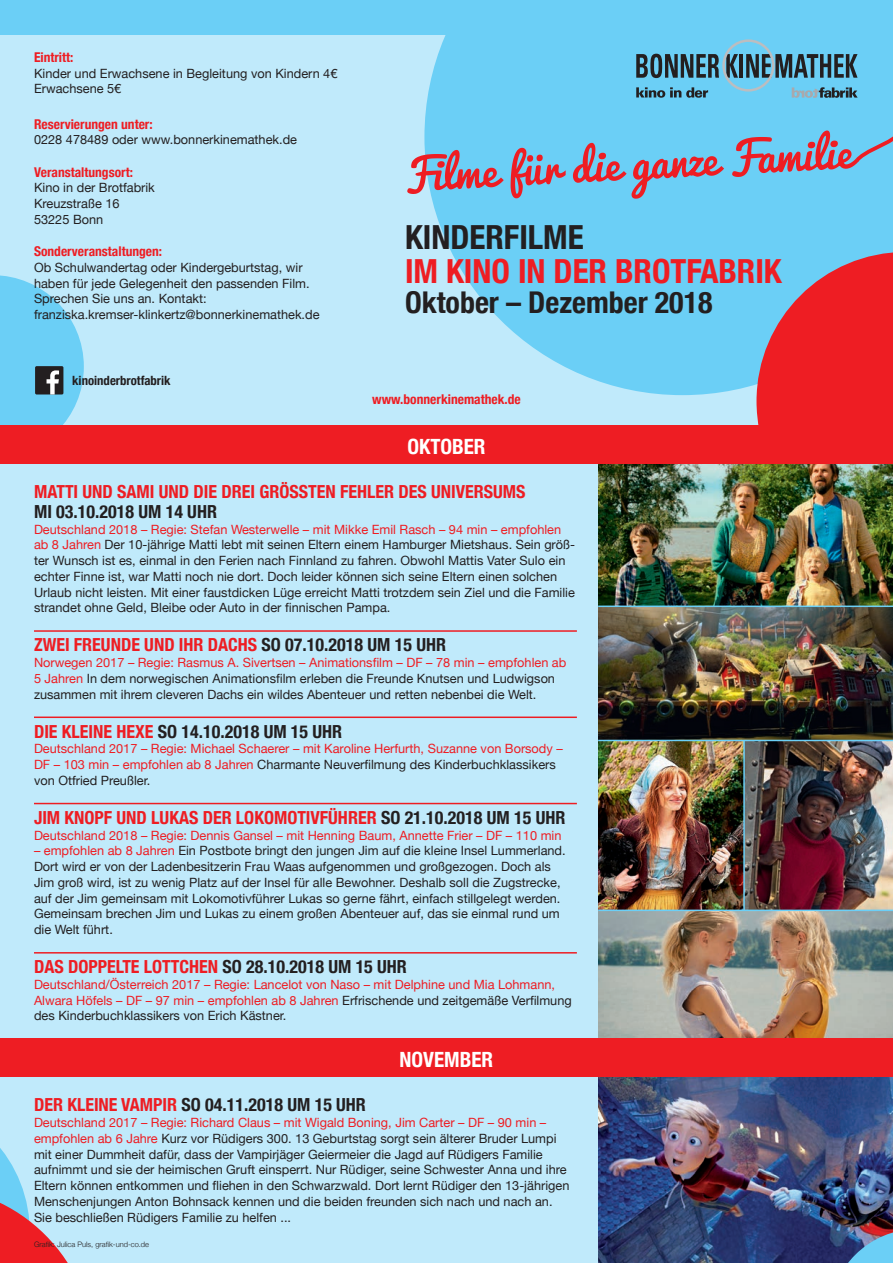
<style>
.page{position:relative;width:893px;height:1263px;background:#c0eafb}
.page>*{position:absolute;margin:0;border:0;box-sizing:border-box;transform-origin:0 0}
.t1{font:700 condensed 33.15px "Helvetica Neue";color:#ee1d23}
.t2{font:700 condensed 33.15px "Helvetica Neue";color:#231f20}
.t3{font:700 condensed 30px "Helvetica Neue";color:#231f20}
.t4{font:700 condensed 21px "Helvetica Neue";color:#fff}
.t5{font:700 condensed 18px "Helvetica Neue";color:#ee1d23}
.t6{font:700 condensed 18px "Helvetica Neue";color:#231f20}
.t7{font:700 condensed 13.5px "Helvetica Neue";color:#ee1d23}
.t8{font:12.75px/15.8px "Helvetica Neue";color:#231f20}
.t9{font:12.75px/15.8px "Helvetica Neue";color:#ee1d23}
.t10{font:700 condensed 12.75px "Helvetica Neue";color:#231f20}
.t11{font:300 7.5px "Helvetica Neue";color:#231f20}
.s1{color:#ee1d23}
.s2{color:#231f20}
</style>
<div class="page">
<svg style="left:424px;top:34px;width:469px;height:361px"></svg>
<svg style="left:756px;top:252px;width:137px;height:173px;background:#d3414e"></svg>
<img style="left:598px;top:463px;width:295px;height:575px">
<img style="left:598px;top:1076px;width:295px;height:187px">
<svg style="left:636px;top:54px;width:83px;height:24px;background:#416879"></svg>
<svg style="left:726px;top:54px;width:12px;height:24px"></svg>
<hr style="left:740px;top:54px;width:3px;height:24px;background:#231f20">
<svg style="left:746px;top:54px;width:111px;height:24px;background:#436d7e"></svg>
<div style="left:722px;top:39px;width:52px;height:53px;border:3px solid #bcbdc0;border-radius:50%"></div>
<svg style="left:0;top:275px;width:84px;height:150px"></svg>
<svg style="left:407px;top:87px;width:486px;height:112px;background:#7cb9db"></svg>
<div style="left:0;top:425px;width:893px;height:38px;background:#ee1d23"></div>
<div style="left:0;top:0;width:893px;height:34px;background:#6bcff6"></div>
<hr style="left:598px;top:605px;width:295px;height:2px;background:#6bcff6">
<svg style="left:0;top:1148px;width:68px;height:115px"></svg>
<hr style="left:34px;top:630px;width:543px;height:2px;background:#ee1d23">
<hr style="left:34px;top:716px;width:543px;height:2px;background:#ee1d23">
<hr style="left:34px;top:803px;width:543px;height:1px;background:#ee1d23">
<hr style="left:34px;top:952px;width:543px;height:1px;background:#ee1d23">
<svg style="left:829px;top:1229px;width:64px;height:34px;background:#597aa5"></svg>
<hr style="left:598px;top:740px;width:295px;height:1px;background:#6bcff6">
<div style="left:0;top:1038px;width:893px;height:38px;background:#ee1d23"></div>
<hr style="left:743px;top:741px;width:2px;height:169px;background:#6bcff6">
<hr style="left:598px;top:909px;width:295px;height:2px;background:#6bcff6">
<p class="t7" style="left:34px;top:46px;width:41px">Eintritt:</p>
<p class="t8" style="left:34px;top:66px;width:305px">Kinder und Erwachsene in Begleitung von Kindern 4€<br>Erwachsene 5€</p>
<p class="t7" style="left:34px;top:113px;width:120px">Reservierungen unter:</p>
<p class="t8" style="left:34px;top:133px;width:265px">0228 478489 oder www.bonnerkinemathek.de</p>
<p class="t7" style="left:34px;top:161px;width:100px">Veranstaltungsort:</p>
<p class="t8" style="left:34px;top:181px;width:122px">Kino in der Brotfabrik<br>Kreuzstraße 16<br>53225 Bonn</p>
<p class="t7" style="left:34px;top:240px;width:130px">Sonderveranstaltungen:</p>
<p class="t8" style="left:34px;top:260px;width:287px">Ob Schulwandertag oder Kindergeburtstag, wir haben für jede Gelegenheit den passenden Film.<br>Sprechen Sie uns an. Kontakt: franziska.kremser-klinkertz@bonnerkinemathek.de</p>
<p class="t10" style="left:72px;top:370px;width:100px">kinoinderbrotfabrik</p>
<h1 class="t2" style="left:405px;top:209px;width:180px">KINDERFILME</h1>
<h1 class="t1" style="left:405px;top:243px;width:378px">IM KINO IN DER BROTFABRIK</h1>
<h2 class="t3" style="left:405px;top:277px;width:309px">Oktober – Dezember 2018</h2>
<p class="t7" style="left:372px;top:388px;width:150px">www.bonnerkinemathek.de</p>
<h3 class="t4" style="left:407px;top:430px;width:80px">OKTOBER</h3>
<h3 class="t5" style="left:34px;top:477px;width:493px">MATTI UND SAMI UND DIE DREI GRÖSSTEN FEHLER DES UNIVERSUMS</h3>
<h3 class="t6" style="left:34px;top:496px;width:184px">MI 03.10.2018 UM 14 UHR</h3>
<p class="t8" style="left:34px;top:522px;width:543px"><span class="s1">Deutschland 2018 – Regie: Stefan Westerwelle – mit Mikke Emil Rasch – 94 min – empfohlen ab 8 Jahren</span> Der 10-jährige Matti lebt mit seinen Eltern einem Hamburger Mietshaus. Sein größ&shy;ter Wunsch ist es, einmal in den Ferien nach Finnland zu fahren. Obwohl Mattis Vater Sulo ein echter Finne ist, war Matti noch nie dort. Doch leider können sich seine Eltern einen solchen Urlaub nicht leisten. Mit einer faustdicken Lüge erreicht Matti trotzdem sein Ziel und die Familie strandet ohne Geld, Bleibe oder Auto in der finnischen Pampa.</p>
<h3 class="t5" style="left:34px;top:630px;width:413px">ZWEI FREUNDE UND IHR DACHS <span class="s2">SO 07.10.2018 UM 15 UHR</span></h3>
<p class="t8" style="left:34px;top:655px;width:534px"><span class="s1">Norwegen 2017 – Regie: Rasmus A. Sivertsen – Animationsfilm – DF – 78 min – empfohlen ab<br>5 Jahren</span> In dem norwegischen Animationsfilm erleben die Freunde Knutsen und Ludwigson zusammen mit ihrem cleveren Dachs ein wildes Abenteuer und retten nebenbei die Welt.</p>
<h3 class="t6" style="left:34px;top:716px;width:310px"><span class="s1">DIE KLEINE HEXE</span> SO 14.10.2018 UM 15 UHR</h3>
<p class="t9" style="left:34px;top:742px;width:530px">Deutschland 2017 – Regie: Michael Schaerer – mit Karoline Herfurth, Suzanne von Borsody –<br>DF – 103 min – empfohlen ab 8 Jahren <span class="s2">Charmante Neuverfilmung des Kinderbuchklassikers von Otfried Preußler.</span></p>
<h3 class="t5" style="left:34px;top:802px;width:533px">JIM KNOPF UND LUKAS DER LOKOMOTIVFÜHRER <span class="s2">SO 21.10.2018 UM 15 UHR</span></h3>
<p class="t9" style="left:34px;top:828px;width:529px">Deutschland 2018 – Regie: Dennis Gansel – mit Henning Baum, Annette Frier – DF – 110 min</p>
<p class="t8" style="left:34px;top:844px;width:533px"><span class="s1">– empfohlen ab 8 Jahren</span> Ein Postbote bringt den jungen Jim auf die kleine Insel Lummerland.<br>Dort wird er von der Ladenbesitzerin Frau Waas aufgenommen und großgezogen. Doch als Jim groß wird, ist zu wenig Platz auf der Insel für alle Bewohner. Deshalb soll die Zugstrecke, auf der Jim gemeinsam mit Lokomotivführer Lukas so gerne fährt, einfach stillgelegt werden.<br>Gemeinsam brechen Jim und Lukas zu einem großen Abenteuer auf, das sie einmal rund um die Welt führt.</p>
<h3 class="t5" style="left:34px;top:952px;width:374px">DAS DOPPELTE LOTTCHEN <span class="s2">SO 28.10.2018 UM 15 UHR</span></h3>
<p class="t9" style="left:34px;top:977px;width:539px">Deutschland/Österreich 2017 – Regie: Lancelot von Naso – mit Delphine und Mia Lohmann,<br>Alwara Höfels – DF – 97 min – empfohlen ab 8 Jahren <span class="s2">Erfrischende und zeitgemäße Verfilmung des Kinderbuchklassikers von Erich Kästner.</span></p>
<h3 class="t4" style="left:400px;top:1042px;width:95px">NOVEMBER</h3>
<h3 class="t6" style="left:34px;top:1090px;width:333px"><span class="s1">DER KLEINE VAMPIR</span> SO 04.11.2018 UM 15 UHR</h3>
<p class="t8" style="left:34px;top:1115px;width:537px"><span class="s1">Deutschland 2017 – Regie: Richard Claus – mit Wigald Boning, Jim Carter – DF – 90 min – empfohlen ab 6 Jahre</span> Kurz vor Rüdigers 300. 13 Geburtstag sorgt sein älterer Bruder Lumpi mit einer Dummheit dafür, dass der Vampirjäger Geiermeier die Jagd auf Rüdigers Familie aufnimmt und sie der heimischen Gruft einsperrt. Nur Rüdiger, seine Schwester Anna und ihre Eltern können entkommen und fliehen in den Schwarzwald. Dort lernt Rüdiger den 13-jährigen Menschenjungen Anton Bohnsack kennen und die beiden freunden sich nach und nach an.<br>Sie beschließen Rüdigers Familie zu helfen ...</p>
<p class="t11" style="left:34px;top:1238px;width:117px">Grafik: Julica Puls, grafik-und-co.de</p>
</div>
